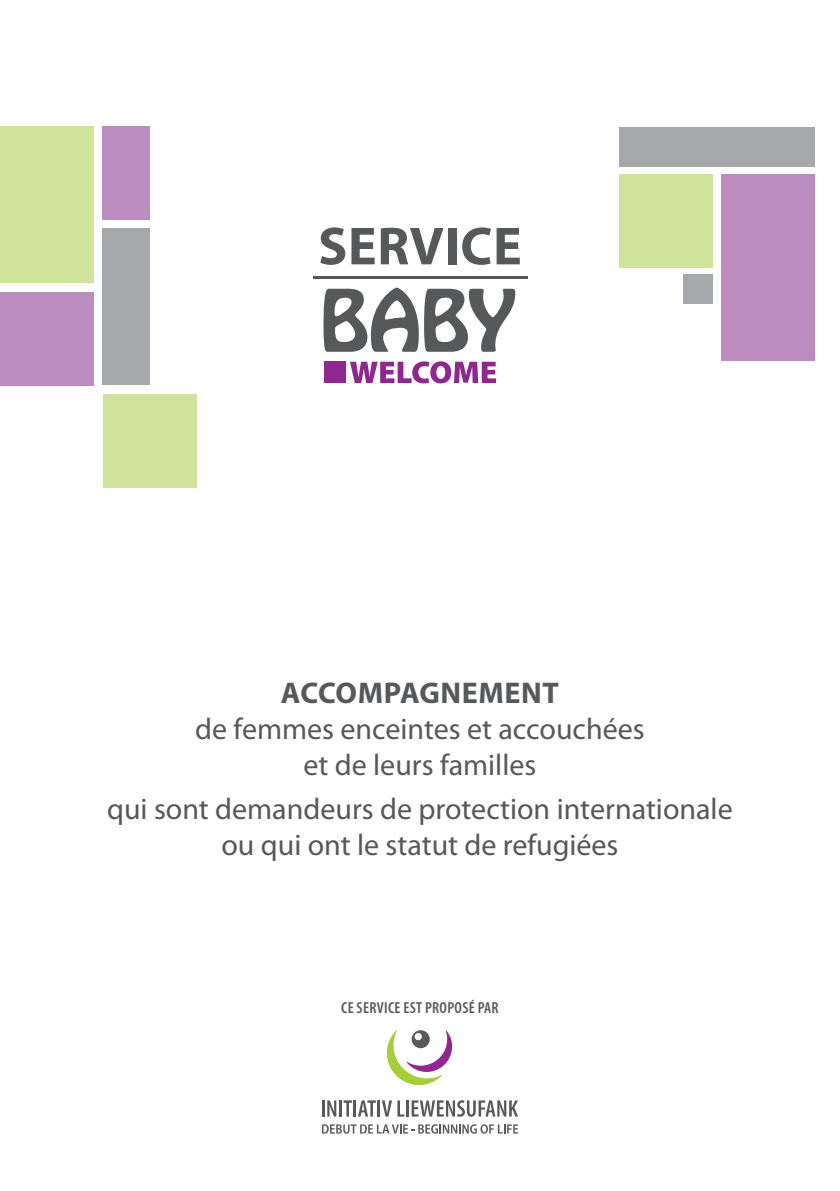
<style>
.page{position:relative;width:840px;height:1191px;background:#fff}
.page>*{position:absolute;margin:0;border:0;box-sizing:border-box;transform-origin:0 0}
.t1{font:700 54px "Myriad Pro";letter-spacing:.01em;color:#57585a}
.t2{font:30px/36px "Myriad Pro";color:#57585a;text-align:center}
.t3{font:700 30px "Myriad Pro";letter-spacing:.02em;color:#57585a}
.t4{font:600 condensed 16px "Myriad Pro";letter-spacing:.02em;color:#57585a}
</style>
<div class="page">
<svg style="left:322px;top:1124px;width:196px;height:9px"></svg>
<svg style="left:322px;top:1100px;width:30px;height:16px"></svg>
<hr style="left:353px;top:1100px;width:3px;height:16px;background:#57585a">
<svg style="left:358px;top:1100px;width:17px;height:16px"></svg>
<hr style="left:377px;top:1100px;width:3px;height:16px;background:#57585a">
<svg style="left:382px;top:1100px;width:136px;height:16px"></svg>
<svg style="left:386px;top:1030px;width:67px;height:55px"></svg>
<hr style="left:313px;top:276px;width:214px;height:3px;background:#57585a">
<div style="left:324px;top:361px;width:22px;height:22px;background:#90268f"></div>
<svg style="left:323px;top:287px;width:95px;height:65px"></svg>
<svg style="left:424px;top:288px;width:91px;height:64px"></svg>
<svg style="left:350px;top:361px;width:146px;height:22px"></svg>
<div style="left:0;top:127px;width:93px;height:156px;background:#d0e39a"></div>
<div style="left:0;top:292px;width:93px;height:93px;background:#bd8cbf"></div>
<div style="left:102px;top:127px;width:48px;height:93px;background:#bd8cbf"></div>
<div style="left:682px;top:274px;width:30px;height:30px;background:#a7a8ac"></div>
<div style="left:102px;top:228px;width:48px;height:157px;background:#a7a8ac"></div>
<div style="left:618px;top:174px;width:94px;height:93px;background:#d0e39a"></div>
<div style="left:103px;top:394px;width:93px;height:94px;background:#d0e39a"></div>
<div style="left:720px;top:174px;width:94px;height:186px;background:#bd8cbf"></div>
<div style="left:618px;top:127px;width:196px;height:39px;background:#a7a8ac"></div>
<h1 class="t1" style="left:318px;top:216px;width:205px">SERVICE</h1>
<p class="t3" style="left:281px;top:675px;width:279px">ACCOMPAGNEMENT</p>
<p class="t2" style="left:195px;top:711px;width:450px">de femmes enceintes et accouchées et de leurs familles</p>
<p class="t2" style="left:107px;top:791px;width:626px">qui sont demandeurs de protection internationale ou qui ont le statut de refugiées</p>
<p class="t4" style="left:341px;top:998px;width:159px">CE SERVICE EST PROPOSÉ PAR</p>
</div>
